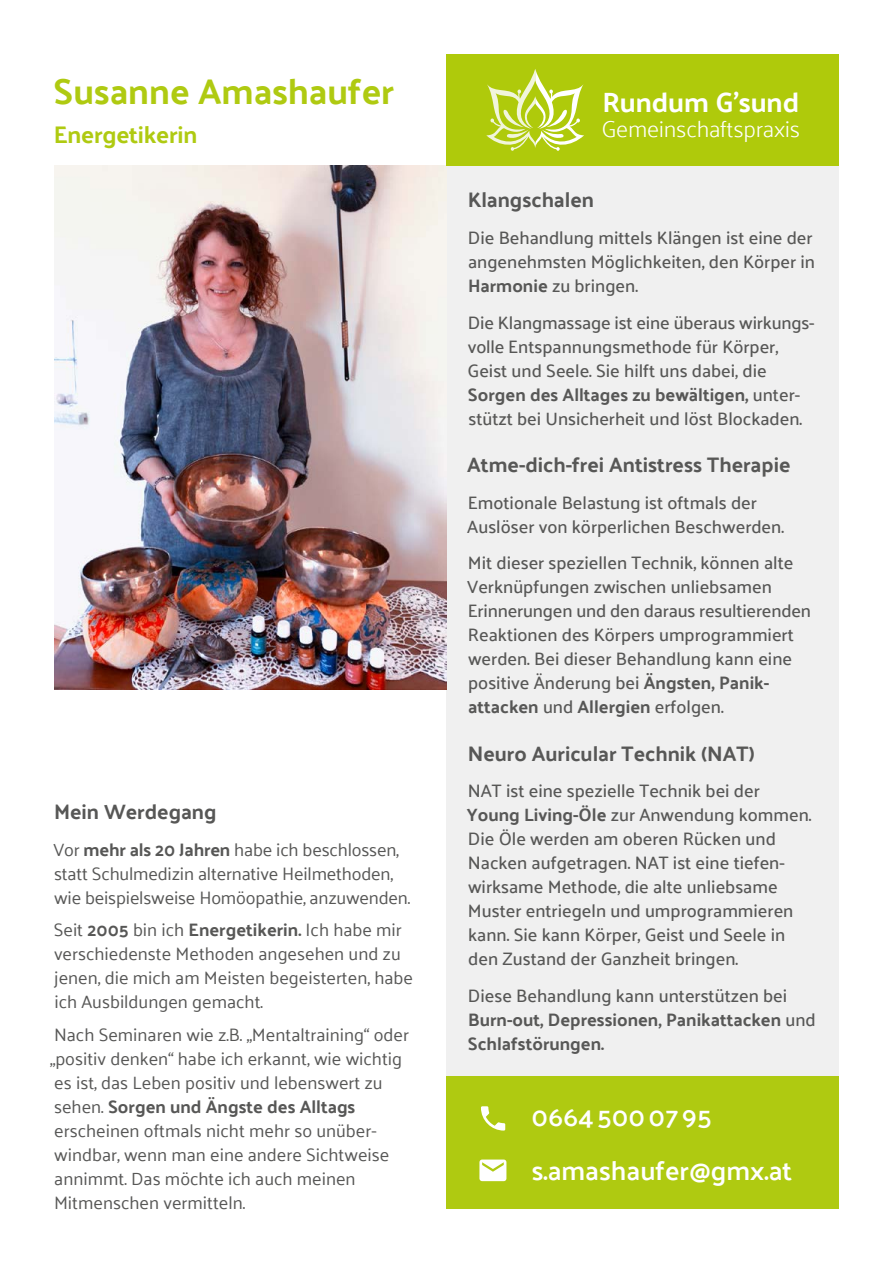
<style>
.page{position:relative;width:893px;height:1263px;background:#fff}
.page>*{position:absolute;margin:0;border:0;box-sizing:border-box;transform-origin:0 0}
.t1{font:700 36px "Palanquin";color:#afca11}
.t2{font:700 27.75px "Palanquin";color:#fff}
.t3{font:600 27px/54px "Palanquin";color:#fff}
.t4{font:700 24px "Palanquin";letter-spacing:-.01em;color:#afca11}
.t5{font:300 22.95px "Palanquin";letter-spacing:-.01em;color:#fff}
.t6{font:700 21px "Palanquin";color:#575756}
.t7{font:500 18px/24px "Palanquin";color:#575756}
.t8{font:18px/24px "Palanquin";color:#575756}
.t9{font:700 18px/24px "Palanquin";color:#575756}
.s1{font-weight:700}
.s2{font-weight:500}
</style>
<div class="page">
<div style="left:446px;top:1076px;width:393px;height:133px;background:#afca11"></div>
<div style="left:446px;top:166px;width:393px;height:910px;background:#f0f0f0"></div>
<img style="left:54px;top:166px;width:392px;height:524px">
<div style="left:446px;top:54px;width:393px;height:112px;background:#afca0b"></div>
<svg style="left:486px;top:69px;width:98px;height:82px"></svg>
<svg style="left:481px;top:1106px;width:24px;height:24px"></svg>
<svg style="left:479px;top:1159px;width:27px;height:22px"></svg>
<h1 class="t1" style="left:54px;top:71px;width:342px">Susanne Amashaufer</h1>
<h3 class="t4" style="left:54px;top:121px;width:145px">Energetikerin</h3>
<p class="t6" style="left:54px;top:800px;width:164px">Mein Werdegang</p>
<p class="t8" style="left:54px;top:838px;width:358px">Vor <span class="s1">mehr als 20 Jahren</span> habe ich beschlossen, statt Schulmedizin alternative Heilmethoden, wie beispielsweise Homöopathie, anzuwenden.</p>
<p class="t8" style="left:54px;top:918px;width:361px">Seit <span class="s1">2005</span> bin ich <span class="s1">Energetikerin.</span> Ich habe mir verschiedenste Methoden angesehen und zu jenen, die mich am Meisten begeisterten, habe ich Ausbildungen gemacht.</p>
<p class="t8" style="left:50px;top:1023px;width:360px">Nach Seminaren wie z.B. „Mentaltraining“ oder „positiv denken“ habe ich erkannt, wie wichtig es ist, das Leben positiv und lebenswert zu sehen. <span class="s1">Sorgen und Ängste des Alltags </span>erscheinen oftmals nicht mehr so unüber&shy;windbar, wenn man eine andere Sichtweise annimmt. Das möchte ich auch meinen Mitmenschen vermitteln.</p>
<h2 class="t2" style="left:602px;top:86px;width:198px">Rundum G’sund</h2>
<p class="t5" style="left:601px;top:115px;width:200px">Gemeinschaftspraxis</p>
<p class="t6" style="left:468px;top:188px;width:127px">Klangschalen</p>
<p class="t7" style="left:468px;top:226px;width:349px">Die Behandlung mittels Klängen ist eine der angenehmsten Möglichkeiten, den Körper in<br><span class="s1">Harmonie</span> zu bringen.</p>
<p class="t7" style="left:468px;top:311px;width:349px">Die Klangmassage ist eine überaus wirkungs&shy;volle Entspannungsmethode für Körper, Geist und Seele. Sie hilft uns dabei, die <span class="s1">Sorgen des Alltages zu bewältigen,</span> unter&shy;stützt bei Unsicherheit und löst Blockaden.</p>
<p class="t6" style="left:467px;top:452px;width:325px">Atme-dich-frei Antistress Therapie</p>
<p class="t7" style="left:467px;top:490px;width:318px">Emotionale Belastung ist oftmals der<br>Auslöser von körperlichen Beschwerden.</p>
<p class="t7" style="left:467px;top:551px;width:345px">Mit dieser speziellen Technik, können alte Verknüpfungen zwischen unliebsamen Erinnerungen und den daraus resultierenden Reaktionen des Körpers umprogrammiert werden. Bei dieser Behandlung kann eine positive Änderung bei <span class="s1">Ängsten, Panik&shy;attacken</span> und <span class="s1">Allergien</span> erfolgen.</p>
<p class="t6" style="left:468px;top:741px;width:289px">Neuro Auricular Technik (NAT)</p>
<p class="t7" style="left:467px;top:779px;width:346px">NAT ist eine spezielle Technik bei der <span class="s1">Young Living-Öle</span> zur Anwendung kommen.<br>Die Öle werden am oberen Rücken und Nacken aufgetragen. NAT ist eine tiefen&shy;wirksame Methode, die alte unliebsame Muster entriegeln und umprogrammieren kann. Sie kann Körper, Geist und Seele in den Zustand der Ganzheit bringen.</p>
<p class="t9" style="left:468px;top:984px;width:349px"><span class="s2">Diese Behandlung kann unterstützen bei<br></span>Burn-out, Depressionen, Panikattacken <span class="s2">und<br></span>Schlafstörungen.</p>
<h3 class="t3" style="left:531px;top:1089px;width:262px">06645000795 s.amashaufer@gmx.at</h3>
</div>
